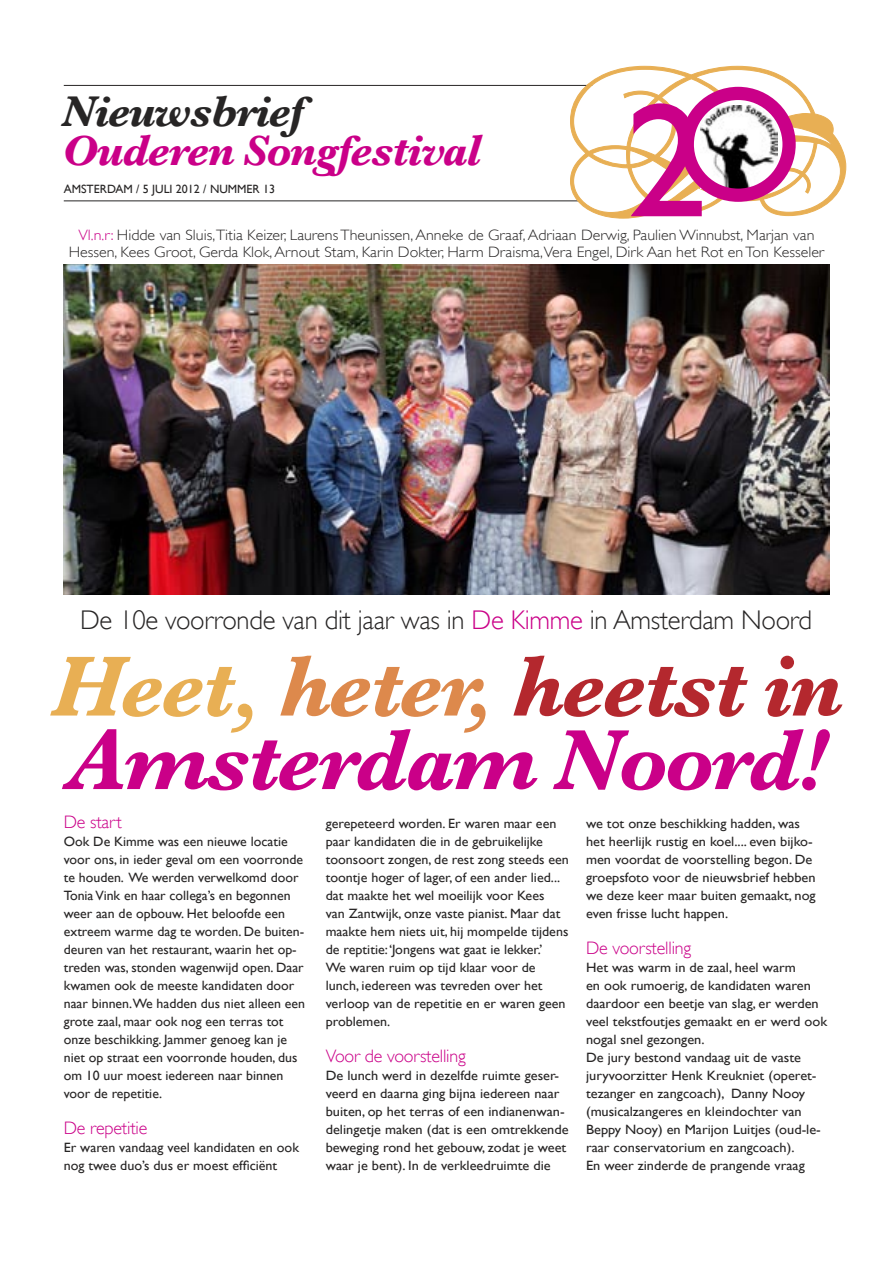
<style>
.page{position:relative;width:893px;height:1263px;background:#fff}
.page>*{position:absolute;margin:0;border:0;box-sizing:border-box;transform-origin:0 0}
.t1{font:163.35px "Gill Sans";color:#ca0088}
.t2{font:italic 700 88.5px/73.5px "Baskerville";letter-spacing:-.03em;color:#ca0088}
.t3{font:italic 700 45px "Baskerville";letter-spacing:-.03em;color:#ca0088}
.t4{font:italic 700 45px "Baskerville";letter-spacing:-.03em;color:#272525}
.t5{font:300 27px "Gill Sans";letter-spacing:-.01em;color:#272525}
.t6{font:300 18px "Gill Sans";letter-spacing:-.01em;color:#ca0088}
.t7{font:300 15px/16.5px "Gill Sans";color:#272525;text-align:center;scale:1.06 1}
.t8{font:13.5px/18px "Gill Sans";color:#272525;scale:1.06 1}
.t9{font:13.5px/18px "Gill Sans";color:#272525}
.t10{font:13.5px/18px "Gill Sans";color:#272525;scale:1.04 1}
.t11{font:12px "Gill Sans";color:#272525}
.s1{color:#ca0088}
.s2{color:#e8af54}
.s3{color:#dd894c}
.s4{color:#b4282e}
</style>
<div class="page">
<hr style="left:64px;top:85px;width:528px;height:1px;background:#272525">
<hr style="left:64px;top:200px;width:515px;height:1px;background:#272525">
<svg style="left:570px;top:66px;width:277px;height:153px"></svg>
<svg style="left:687px;top:93px;width:102px;height:102px"></svg>
<img style="left:701px;top:105px;width:77px;height:84px">
<div style="left:681px;top:87px;width:115px;height:115px;border:13px solid #ca0088;border-radius:50%"></div>
<img style="left:64px;top:265px;width:765px;height:330px">
<p class="t4" style="left:62px;top:85px;width:244px">Nieuwsbrief</p>
<p class="t3" style="left:62px;top:124px;width:421px">Ouderen Songfestival</p>
<p class="t11" style="left:64px;top:182px;width:213px">AMSTERDAM / 5 JULI 2012 / NUMMER 13</p>
<p class="t1" style="left:626px;top:66px;width:83px">2</p>
<p class="t7" style="left:69px;top:227px;width:714px"><span class="s1">Vl.n.r:</span> Hidde van Sluis,Titia Keizer, Laurens Theunissen, Anneke de Graaf, Adriaan Derwig, Paulien Winnubst, Marjan van<br>Hessen, Kees Groot, Gerda Klok, Arnout Stam, Karin Dokter, Harm Draisma,Vera Engel, Dirk Aan het Rot en Ton Kesseler</p>
<p class="t5" style="left:80px;top:604px;width:733px">De 10e voorronde van dit jaar was in <span class="s1">De Kimme</span> in Amsterdam Noord</p>
<p class="t2" style="left:51px;top:649px;width:793px"><span class="s2">Heet,</span> <span class="s3">heter,</span> <span class="s4">heetst in<br></span>Amsterdam Noord!</p>
<p class="t10" style="left:326px;top:814px;width:235px">gerepeteerd worden. Er waren maar een paar kandidaten die in de gebruikelijke toonsoort zongen, de rest zong steeds een toontje hoger of lager, of een ander lied... dat maakte het wel moeilijk voor Kees<br>van Zantwijk, onze vaste pianist. Maar dat maakte hem niets uit, hij mompelde tijdens de reptitie: ‘Jongens wat gaat ie lekker.’</p>
<p class="t10" style="left:326px;top:958px;width:232px">We waren ruim op tijd klaar voor de lunch, iedereen was tevreden over het verloop van de repetitie en er waren geen problemen.</p>
<p class="t6" style="left:326px;top:1045px;width:142px">Voor de voorstelling</p>
<p class="t8" style="left:326px;top:1066px;width:231px">De lunch werd in dezelfde ruimte geser&shy;veerd en daarna ging bijna iedereen naar buiten, op het terras of een indianenwan&shy;delingetje maken (dat is een omtrekkende beweging rond het gebouw, zodat je weet waar je bent). In de verkleedruimte die</p>
<p class="t6" style="left:64px;top:811px;width:60px">De start</p>
<p class="t9" style="left:64px;top:832px;width:243px">Ook De Kimme was een nieuwe locatie voor ons, in ieder geval om een voorronde te houden. We werden verwelkomd door Tonia Vink en haar collega’s en begonnen weer aan de opbouw. Het beloofde een extreem warme dag te worden. De buiten&shy;deuren van het restaurant, waarin het op&shy;treden was, stonden wagenwijd open. Daar kwamen ook de meeste kandidaten door naar binnen.We hadden dus niet alleen een grote zaal, maar ook nog een terras tot onze beschikking. Jammer genoeg kan je niet op straat een voorronde houden, dus om 10 uur moest iedereen naar binnen voor de repetitie.</p>
<p class="t6" style="left:64px;top:1117px;width:85px">De repetitie</p>
<p class="t10" style="left:64px;top:1138px;width:228px">Er waren vandaag veel kandidaten en ook nog twee duo’s dus er moest efficiënt</p>
<p class="t8" style="left:586px;top:814px;width:218px">we tot onze beschikking hadden, was het heerlijk rustig en koel.... even bijko&shy;men voordat de voorstelling begon. De groepsfoto voor de nieuwsbrief hebben we deze keer maar buiten gemaakt, nog even frisse lucht happen.</p>
<p class="t6" style="left:586px;top:937px;width:107px">De voorstelling</p>
<p class="t8" style="left:586px;top:958px;width:229px">Het was warm in de zaal, heel warm<br>en ook rumoerig, de kandidaten waren daardoor een beetje van slag, er werden veel tekstfoutjes gemaakt en er werd ook nogal snel gezongen.</p>
<p class="t8" style="left:586px;top:1048px;width:223px">De jury bestond vandaag uit de vaste juryvoorzitter Henk Kreukniet (operet&shy;tezanger en zangcoach), Danny Nooy (musicalzangeres en kleindochter van Beppy Nooy) en Marijon Luitjes (oud-le&shy;raar conservatorium en zangcoach).</p>
<p class="t8" style="left:586px;top:1156px;width:208px">En weer zinderde de prangende vraag</p>
</div>
